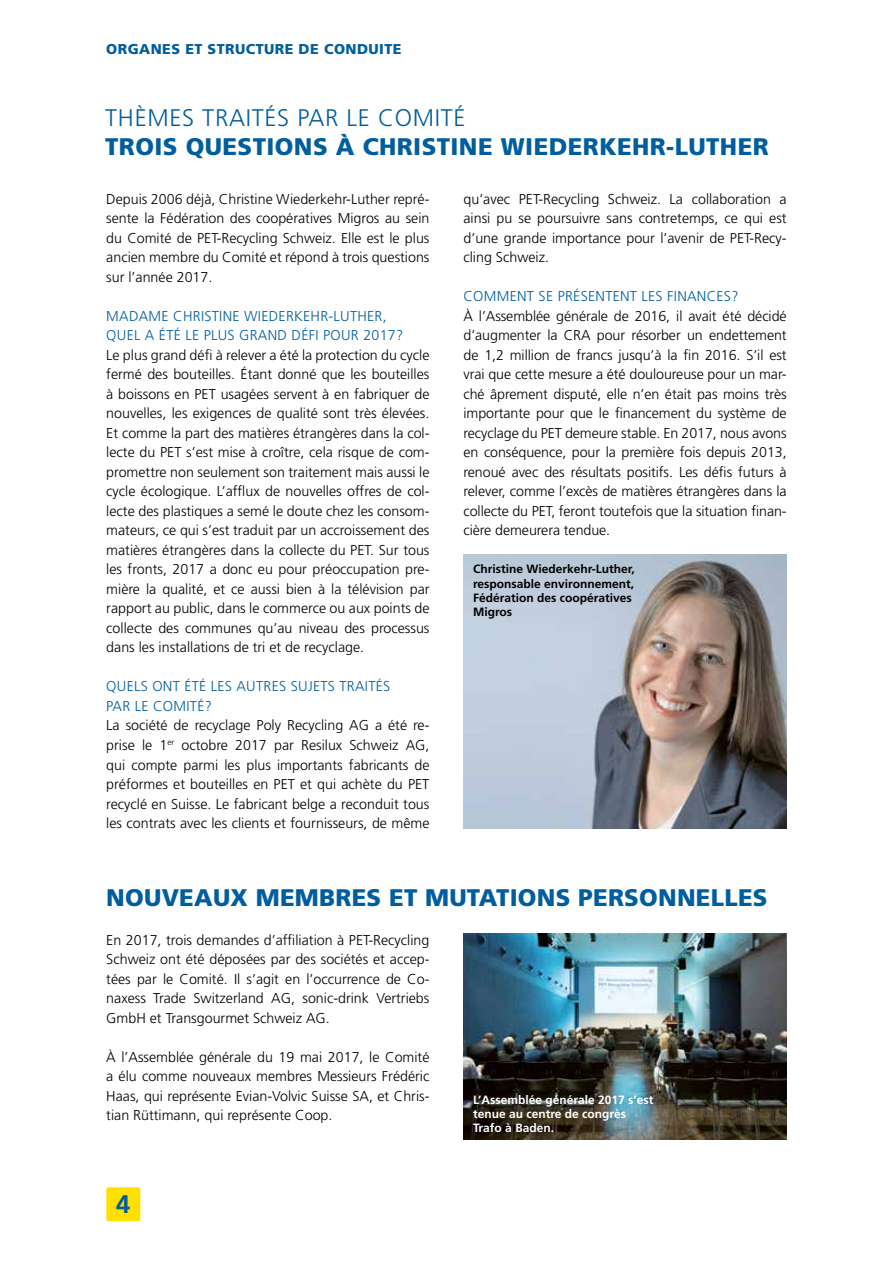
<style>
.page{position:relative;width:893px;height:1263px;background:#fff}
.page>*{position:absolute;margin:0;border:0;box-sizing:border-box;transform-origin:0 0}
.t1{font:700 25.5px "Frutiger";color:#005e9e}
.t2{font:900 24px "Frutiger";letter-spacing:.015em;color:#005e9e}
.t3{font:300 24px "Frutiger";letter-spacing:.03em;color:#005e9e}
.t4{font:300 14.25px/19.5px "Frutiger";color:#000;text-align:justify}
.t5{font:300 14.25px/19.5px "Frutiger";letter-spacing:.02em;color:#005e9e}
.t6{font:900 14.25px "Frutiger";letter-spacing:.03em;color:#005e9e}
.t7{font:700 12px/14.4px "Frutiger";color:#000}
.t8{font:700 12px/14.4px "Frutiger";color:#fff}
</style>
<div class="page">
<div style="left:106px;top:1187px;width:34px;height:34px;background:#ffe000;border-radius:2px"></div>
<img style="left:463px;top:555px;width:324px;height:273px">
<img style="left:463px;top:933px;width:324px;height:207px">
<p class="t6" style="left:106px;top:40px;width:297px">ORGANES ET STRUCTURE DE CONDUITE</p>
<h2 class="t3" style="left:105px;top:104px;width:362px">THÈMES TRAITÉS PAR LE COMITÉ</h2>
<h2 class="t2" style="left:105px;top:132px;width:665px">TROIS QUESTIONS À CHRISTINE WIEDERKEHR-LUTHER</h2>
<p class="t4" style="left:106px;top:189px;width:325px">Depuis 2006 déjà, Christine Wiederkehr-Luther repré&shy;sente la Fédération des coopératives Migros au sein du Comité de PET-Recycling Schweiz. Elle est le plus ancien membre du Comité et répond à trois questions sur l’année 2017.</p>
<p class="t5" style="left:106px;top:306px;width:298px">MADAME CHRISTINE WIEDERKEHR-LUTHER,<br>QUEL A ÉTÉ LE PLUS GRAND DÉFI POUR 2017?</p>
<p class="t4" style="left:106px;top:345px;width:325px">Le plus grand défi à relever a été la protection du cycle fermé des bouteilles. Étant donné que les bouteilles à boissons en PET usagées servent à en fabriquer de nouvelles, les exigences de qualité sont très élevées.<br>Et comme la part des matières étrangères dans la col&shy;lecte du PET s’est mise à croître, cela risque de com&shy;promettre non seulement son traitement mais aussi le cycle écologique. L’afflux de nouvelles offres de col&shy;lecte des plastiques a semé le doute chez les consom&shy;mateurs, ce qui s’est traduit par un accroissement des matières étrangères dans la collecte du PET. Sur tous les fronts, 2017 a donc eu pour préoccupation pre&shy;mière la qualité, et ce aussi bien à la télévision par rapport au public, dans le commerce ou aux points de collecte des communes qu’au niveau des processus dans les installations de tri et de recyclage.</p>
<p class="t5" style="left:106px;top:677px;width:285px">QUELS ONT ÉTÉ LES AUTRES SUJETS TRAITÉS<br>PAR LE COMITÉ?</p>
<p class="t4" style="left:106px;top:716px;width:325px">La société de recyclage Poly Recycling AG a été re&shy;prise le 1<sup>er</sup> octobre 2017 par Resilux Schweiz AG, qui compte parmi les plus importants fabricants de préformes et bouteilles en PET et qui achète du PET recyclé en Suisse. Le fabricant belge a reconduit tous les contrats avec les clients et fournisseurs, de même</p>
<p class="t4" style="left:463px;top:189px;width:325px">qu’avec PET-Recycling Schweiz. La collaboration a ainsi pu se poursuivre sans contretemps, ce qui est d’une grande importance pour l’avenir de PET-Recy&shy;cling Schweiz.</p>
<p class="t5" style="left:463px;top:287px;width:276px">COMMENT SE PRÉSENTENT LES FINANCES?</p>
<p class="t4" style="left:463px;top:306px;width:325px">À l’Assemblée générale de 2016, il avait été décidé d’augmenter la CRA pour résorber un endettement de 1,2 million de francs jusqu’à la fin 2016. S’il est vrai que cette mesure a été douloureuse pour un mar&shy;ché âprement disputé, elle n’en était pas moins très importante pour que le financement du système de recyclage du PET demeure stable. En 2017, nous avons en conséquence, pour la première fois depuis 2013, renoué avec des résultats positifs. Les défis futurs à relever, comme l’excès de matières étrangères dans la collecte du PET, feront toutefois que la situation finan&shy;cière demeurera tendue.</p>
<p class="t7" style="left:473px;top:562px;width:163px">Christine Wiederkehr-Luther, responsable environnement,<br>Fédération des coopératives<br>Migros</p>
<h2 class="t2" style="left:106px;top:883px;width:663px">NOUVEAUX MEMBRES ET MUTATIONS PERSONNELLES</h2>
<p class="t4" style="left:106px;top:930px;width:325px">En 2017, trois demandes d’affiliation à PET-Recycling Schweiz ont été déposées par des sociétés et accep&shy;tées par le Comité. Il s’agit en l’occurrence de Co&shy;naxess Trade Switzerland AG, sonic-drink Vertriebs GmbH et Transgourmet Schweiz AG.</p>
<p class="t4" style="left:106px;top:1047px;width:325px">À l’Assemblée générale du 19 mai 2017, le Comité a élu comme nouveaux membres Messieurs Frédéric Haas, qui représente Evian-Volvic Suisse SA, et Chris&shy;tian Rüttimann, qui représente Coop.</p>
<h1 class="t1" style="left:116px;top:1189px;width:16px">4</h1>
<p class="t8" style="left:473px;top:1092px;width:182px">L’Assemblée générale 2017 s’est tenue au centre de congrès<br>Trafo à Baden.</p>
</div>
